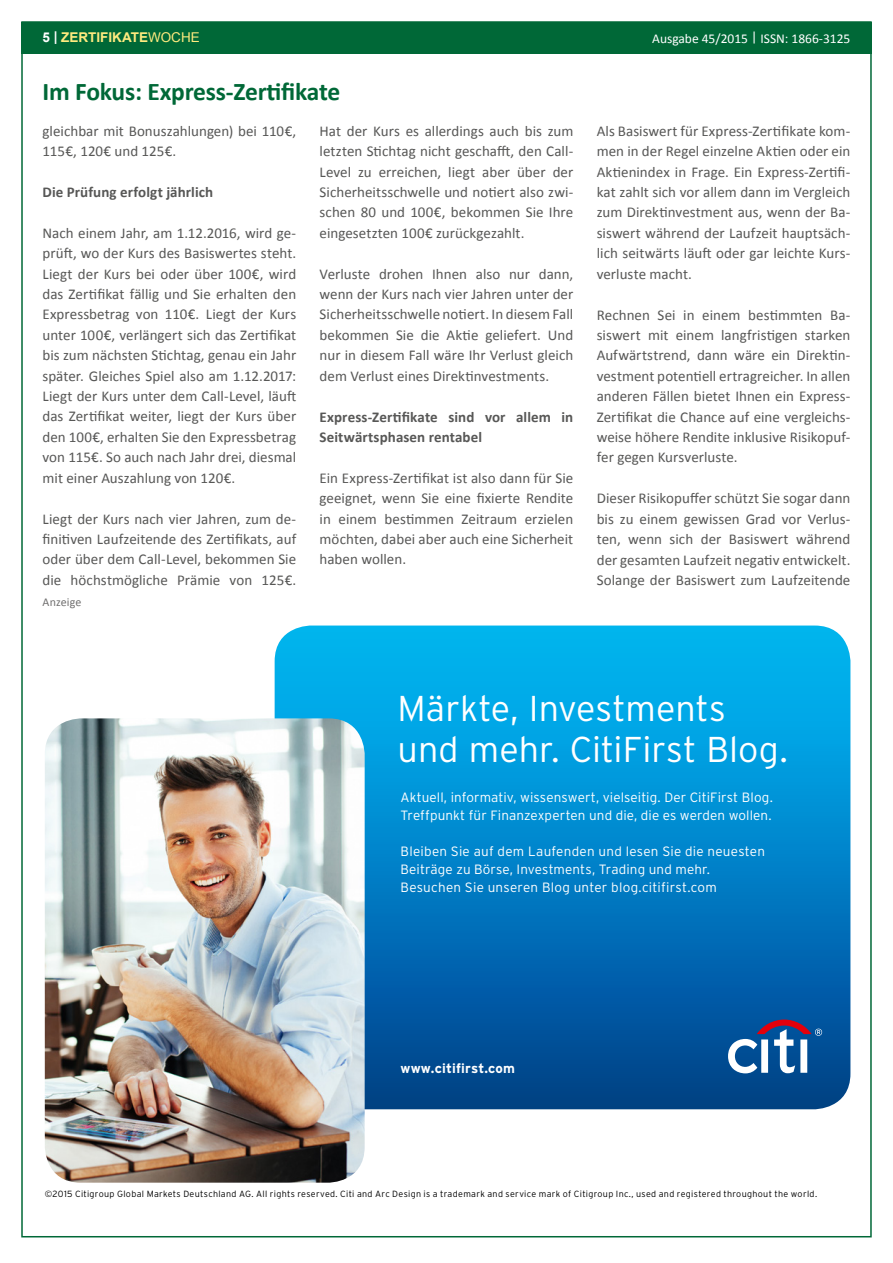
<style>
.page{position:relative;width:893px;height:1263px;background:#fff}
.page>*{position:absolute;margin:0;border:0;box-sizing:border-box;transform-origin:0 0}
.t1{font:300 35.85px/41.1px "Interstate";color:#fff}
.t2{font:700 25.5px "Calibri";letter-spacing:-.01em;color:#006837}
.t3{font:15px/20.4px "Calibri";color:#575756;text-align:justify}
.t4{font:700 15px/20.4px "Calibri";letter-spacing:.005em;color:#575756}
.t5{font:300 13.5px/18px "Interstate";letter-spacing:.01em;color:#fff}
.t6{font:13.5px "Calibri";color:#fff}
.t7{font:700 13.5px "Arial";color:#ffeb7f}
.t8{font:700 13.5px "Interstate";letter-spacing:.01em;color:#fff}
.t9{font:12px "Calibri";letter-spacing:.005em;color:#706f6f}
.t10{font:300 9px "Interstate";letter-spacing:.035em;color:#000}
.s1{color:#fff}
.s2{font-weight:400}
</style>
<div class="page">
<div style="left:21px;top:22px;width:851px;height:32px;background:#006837"></div>
<svg style="left:275px;top:625px;width:575px;height:484px;background:#0181c5"></svg>
<svg style="left:728px;top:1019px;width:94px;height:54px"></svg>
<img style="left:45px;top:718px;width:320px;height:465px">
<p class="t7" style="left:43px;top:29px;width:159px"><span class="s1">5 |</span> ZERTIFIKATE<span class="s2">WOCHE</span></p>
<p class="t6" style="left:652px;top:30px;width:200px">Ausgabe 45/2015 | ISSN: 1866-3125</p>
<h2 class="t2" style="left:43px;top:75px;width:299px">Im Fokus: Express-Zertifikate</h2>
<p class="t3" style="left:43px;top:121px;width:255px">gleichbar mit Bonuszahlungen) bei 110€,<br>115€, 120€ und 125€.</p>
<p class="t4" style="left:43px;top:182px;width:172px">Die Prüfung erfolgt jährlich</p>
<p class="t3" style="left:43px;top:223px;width:255px">Nach einem Jahr, am 1.12.2016, wird ge&shy;prüft, wo der Kurs des Basiswertes steht.<br>Liegt der Kurs bei oder über 100€, wird das Zertifikat fällig und Sie erhalten den Expressbetrag von 110€. Liegt der Kurs unter 100€, verlängert sich das Zertifikat bis zum nächsten Stichtag, genau ein Jahr später. Gleiches Spiel also am 1.12.2017:<br>Liegt der Kurs unter dem Call-Level, läuft das Zertifikat weiter, liegt der Kurs über den 100€, erhalten Sie den Expressbetrag von 115€. So auch nach Jahr drei, diesmal mit einer Auszahlung von 120€.</p>
<p class="t3" style="left:43px;top:508px;width:255px">Liegt der Kurs nach vier Jahren, zum de&shy;finitiven Laufzeitende des Zertifikats, auf oder über dem Call-Level, bekommen Sie die höchstmögliche Prämie von 125€.</p>
<p class="t3" style="left:320px;top:121px;width:255px">Hat der Kurs es allerdings auch bis zum letzten Stichtag nicht geschafft, den Call-Level zu erreichen, liegt aber über der Sicherheitsschwelle und notiert also zwi&shy;schen 80 und 100€, bekommen Sie Ihre eingesetzten 100€ zurückgezahlt.</p>
<p class="t3" style="left:320px;top:263px;width:255px">Verluste drohen Ihnen also nur dann, wenn der Kurs nach vier Jahren unter der Sicherheitsschwelle notiert. In diesem Fall bekommen Sie die Aktie geliefert. Und nur in diesem Fall wäre Ihr Verlust gleich dem Verlust eines Direktinvestments.</p>
<p class="t4" style="left:320px;top:406px;width:255px">Express-Zertifikate sind vor allem in<br>Seitwärtsphasen rentabel</p>
<p class="t3" style="left:320px;top:468px;width:255px">Ein Express-Zertifikat ist also dann für Sie geeignet, wenn Sie eine fixierte Rendite in einem bestimmen Zeitraum erzielen möchten, dabei aber auch eine Sicherheit haben wollen.</p>
<p class="t9" style="left:43px;top:595px;width:40px">Anzeige</p>
<p class="t3" style="left:597px;top:121px;width:255px">Als Basiswert für Express-Zertifikate kom&shy;men in der Regel einzelne Aktien oder ein Aktienindex in Frage. Ein Express-Zertifi&shy;kat zahlt sich vor allem dann im Vergleich zum Direktinvestment aus, wenn der Ba&shy;siswert während der Laufzeit hauptsäch&shy;lich seitwärts läuft oder gar leichte Kurs&shy;verluste macht.</p>
<p class="t3" style="left:597px;top:304px;width:255px">Rechnen Sei in einem bestimmten Ba&shy;siswert mit einem langfristigen starken Aufwärtstrend, dann wäre ein Direktin&shy;vestment potentiell ertragreicher. In allen anderen Fällen bietet Ihnen ein Express-Zertifikat die Chance auf eine vergleichs&shy;weise höhere Rendite inklusive Risikopuf&shy;fer gegen Kursverluste.</p>
<p class="t3" style="left:597px;top:488px;width:255px">Dieser Risikopuffer schützt Sie sogar dann bis zu einem gewissen Grad vor Verlus&shy;ten, wenn sich der Basiswert während der gesamten Laufzeit negativ entwickelt.<br>Solange der Basiswert zum Laufzeitende</p>
<h1 class="t1" style="left:398px;top:687px;width:392px">Märkte, Investments und mehr. CitiFirst Blog.</h1>
<p class="t5" style="left:401px;top:788px;width:374px">Aktuell, informativ, wissenswert, vielseitig. Der CitiFirst Blog.<br>Treffpunkt für Finanzexperten und die, die es werden wollen.</p>
<p class="t5" style="left:401px;top:842px;width:366px">Bleiben Sie auf dem Laufenden und lesen Sie die neuesten<br>Beiträge zu Börse, Investments, Trading und mehr.<br>Besuchen Sie unseren Blog unter blog.citifirst.com</p>
<p class="t8" style="left:401px;top:1061px;width:116px">www.citifirst.com</p>
<p class="t10" style="left:45px;top:1188px;width:774px">©2015 Citigroup Global Markets Deutschland AG. All rights reserved. Citi and Arc Design is a trademark and service mark of Citigroup Inc., used and registered throughout the world.</p>
</div>
